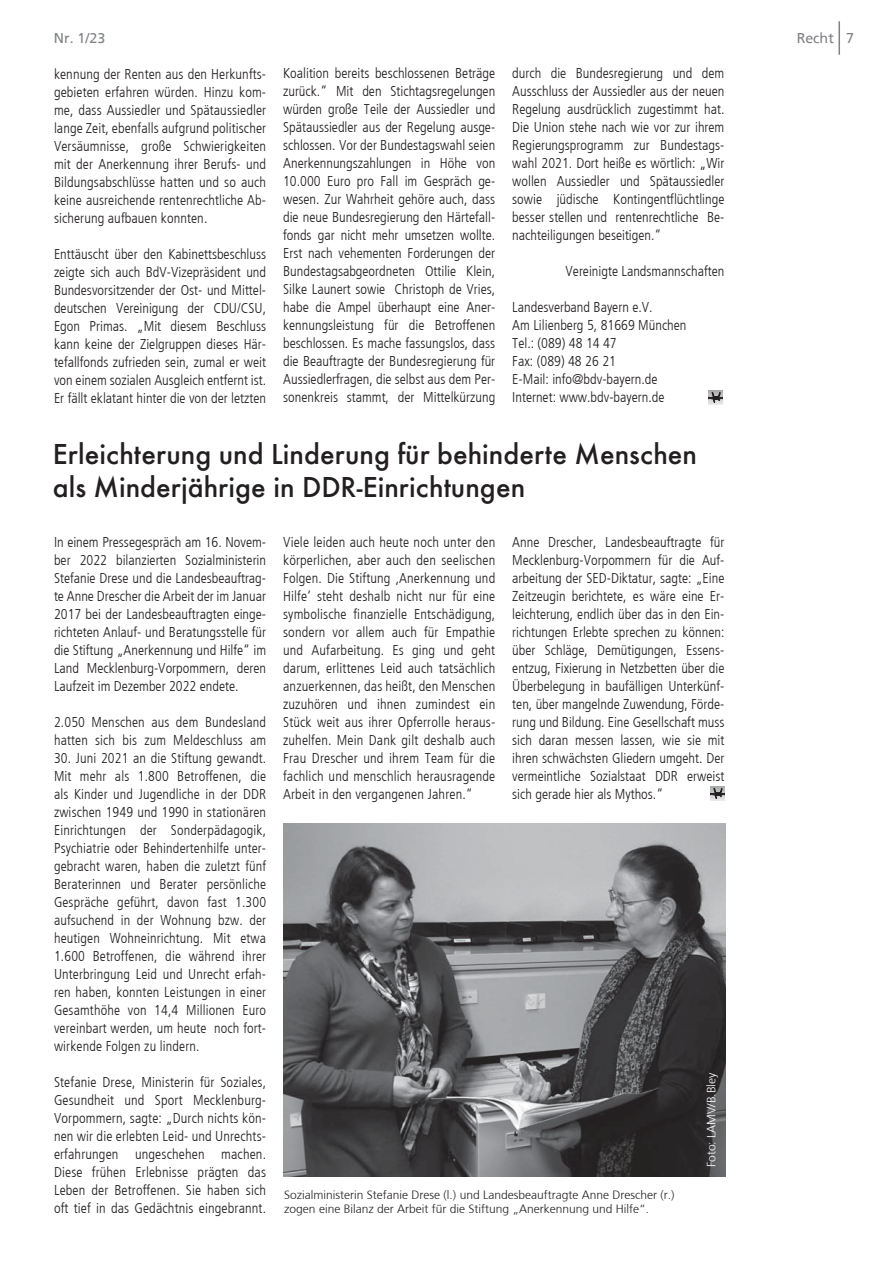
<style>
.page{position:relative;width:893px;height:1263px;background:#fff}
.page>*{position:absolute;margin:0;border:0;box-sizing:border-box;transform-origin:0 0}
.t1{font:500 30px/33px "Futura T";color:#231f20}
.t2{font:300 condensed 14.25px/18px "Frutiger";color:#231f20;text-align:justify}
.t3{font:14.25px "Frutiger";color:#808285}
.t4{font:300 12px/13.5px "Frutiger";color:#231f20}
.t5{font:300 12px "Frutiger";color:#fff}
</style>
<div class="page">
<hr style="left:838px;top:21px;width:2px;height:34px;background:#808285">
<svg style="left:709px;top:390px;width:14px;height:14px"></svg>
<svg style="left:711px;top:786px;width:13px;height:14px"></svg>
<img style="left:283px;top:823px;width:442px;height:353px">
<p class="t3" style="left:54px;top:30px;width:53px">Nr. 1/23</p>
<p class="t3" style="left:797px;top:30px;width:59px">Recht 7</p>
<p class="t2" style="left:54px;top:65px;width:214px">kennung der Renten aus den Herkunfts&shy;gebieten erfahren würden. Hinzu kom&shy;me, dass Aussiedler und Spätaussiedler lange Zeit, ebenfalls aufgrund politischer Versäumnisse, große Schwierigkeiten mit der Anerkennung ihrer Berufs- und Bildungsabschlüsse hatten und so auch keine ausreichende rentenrechtliche Ab&shy;sicherung aufbauen konnten.</p>
<p class="t2" style="left:54px;top:245px;width:214px">Enttäuscht über den Kabinettsbeschluss zeigte sich auch BdV-Vizepräsident und Bundesvorsitzender der Ost- und Mittel&shy;deutschen Vereinigung der CDU/CSU, Egon Primas. „Mit diesem Beschluss kann keine der Zielgruppen dieses Här&shy;tefallfonds zufrieden sein, zumal er weit von einem sozialen Ausgleich entfernt ist.<br>Er fällt eklatant hinter die von der letzten</p>
<p class="t2" style="left:283px;top:65px;width:214px">Koalition bereits beschlossenen Beträge zurück.“ Mit den Stichtagsregelungen würden große Teile der Aussiedler und Spätaussiedler aus der Regelung ausge&shy;schlossen. Vor der Bundestagswahl seien Anerkennungszahlungen in Höhe von 10.000 Euro pro Fall im Gespräch ge&shy;wesen. Zur Wahrheit gehöre auch, dass die neue Bundesregierung den Härtefall&shy;fonds gar nicht mehr umsetzen wollte.<br>Erst nach vehementen Forderungen der Bundestagsabgeordneten Ottilie Klein, Silke Launert sowie Christoph de Vries, habe die Ampel überhaupt eine Aner&shy;kennungsleistung für die Betroffenen beschlossen. Es mache fassungslos, dass die Beauftragte der Bundesregierung für Aussiedlerfragen, die selbst aus dem Per&shy;sonenkreis stammt, der Mittelkürzung</p>
<p class="t2" style="left:512px;top:65px;width:214px">durch die Bundesregierung und dem Ausschluss der Aussiedler aus der neuen Regelung ausdrücklich zugestimmt hat.<br>Die Union stehe nach wie vor zur ihrem Regierungsprogramm zur Bundestags&shy;wahl 2021. Dort heiße es wörtlich: „Wir wollen Aussiedler und Spätaussiedler sowie jüdische Kontingentflüchtlinge besser stellen und rentenrechtliche Be&shy;nachteiligungen beseitigen.“</p>
<p class="t2" style="left:565px;top:263px;width:160px">Vereinigte Landsmannschaften</p>
<p class="t2" style="left:512px;top:299px;width:176px;text-align:left">Landesverband Bayern e.V.<br>Am Lilienberg 5, 81669 München<br>Tel.: (089) 48 14 47<br>Fax: (089) 48 26 21<br>E-Mail: info@bdv-bayern.de<br>Internet: www.bdv-bayern.de</p>
<h1 class="t1" style="left:53px;top:439px;width:646px">Erleichterung und Linderung für behinderte Menschen als Minderjährige in DDR-Einrichtungen</h1>
<p class="t2" style="left:54px;top:533px;width:214px">In einem Pressegespräch am 16. Novem&shy;ber 2022 bilanzierten Sozialministerin Stefanie Drese und die Landesbeauftrag&shy;te Anne Drescher die Arbeit der im Januar 2017 bei der Landesbeauftragten einge&shy;richteten Anlauf- und Beratungsstelle für die Stiftung „Anerkennung und Hilfe“ im Land Mecklenburg-Vorpommern, deren Laufzeit im Dezember 2022 endete.</p>
<p class="t2" style="left:54px;top:713px;width:214px">2.050 Menschen aus dem Bundesland hatten sich bis zum Meldeschluss am</p>
<p class="t2" style="left:54px;top:749px;width:214px">30. Juni 2021 an die Stiftung gewandt.<br>Mit mehr als 1.800 Betroffenen, die als Kinder und Jugendliche in der DDR zwischen 1949 und 1990 in stationären Einrichtungen der Sonderpädagogik, Psychiatrie oder Behindertenhilfe unter&shy;gebracht waren, haben die zuletzt fünf Beraterinnen und Berater persönliche Gespräche geführt, davon fast 1.300 aufsuchend in der Wohnung bzw. der heutigen Wohneinrichtung. Mit etwa 1.600 Betroffenen, die während ihrer Unterbringung Leid und Unrecht erfah&shy;ren haben, konnten Leistungen in einer Gesamthöhe von 14,4 Millionen Euro vereinbart werden, um heute noch fort&shy;wirkende Folgen zu lindern.</p>
<p class="t2" style="left:54px;top:1073px;width:214px">Stefanie Drese, Ministerin für Soziales, Gesundheit und Sport Mecklenburg-Vorpommern, sagte: „Durch nichts kön&shy;nen wir die erlebten Leid- und Unrechts&shy;erfahrungen ungeschehen machen.<br>Diese frühen Erlebnisse prägten das Leben der Betroffenen. Sie haben sich oft tief in das Gedächtnis eingebrannt.</p>
<p class="t2" style="left:283px;top:533px;width:214px">Viele leiden auch heute noch unter den körperlichen, aber auch den seelischen Folgen. Die Stiftung ‚Anerkennung und Hilfe‘ steht deshalb nicht nur für eine symbolische finanzielle Entschädigung, sondern vor allem auch für Empathie und Aufarbeitung. Es ging und geht darum, erlittenes Leid auch tatsächlich anzuerkennen, das heißt, den Menschen zuzuhören und ihnen zumindest ein Stück weit aus ihrer Opferrolle heraus&shy;zuhelfen. Mein Dank gilt deshalb auch Frau Drescher und ihrem Team für die fachlich und menschlich herausragende Arbeit in den vergangenen Jahren.“</p>
<p class="t2" style="left:512px;top:533px;width:214px">Anne Drescher, Landesbeauftragte für Mecklenburg-Vorpommern für die Auf&shy;arbeitung der SED-Diktatur, sagte: „Eine Zeitzeugin berichtete, es wäre eine Er&shy;leichterung, endlich über das in den Ein&shy;richtungen Erlebte sprechen zu können: über Schläge, Demütigungen, Essens&shy;entzug, Fixierung in Netzbetten über die Überbelegung in baufälligen Unterkünf&shy;ten, über mangelnde Zuwendung, Förde&shy;rung und Bildung. Eine Gesellschaft muss sich daran messen lassen, wie sie mit ihren schwächsten Gliedern umgeht. Der vermeintliche Sozialstaat DDR erweist sich gerade hier als Mythos.“</p>
<p class="t5" style="left:705px;top:1167px;width:96px;rotate:-90deg">Foto: LAMV/B.Bley</p>
<p class="t4" style="left:284px;top:1189px;width:392px">Sozialministerin Stefanie Drese (l.) und Landesbeauftragte Anne Drescher (r.) zogen eine Bilanz der Arbeit für die Stiftung „Anerkennung und Hilfe“.</p>
</div>
